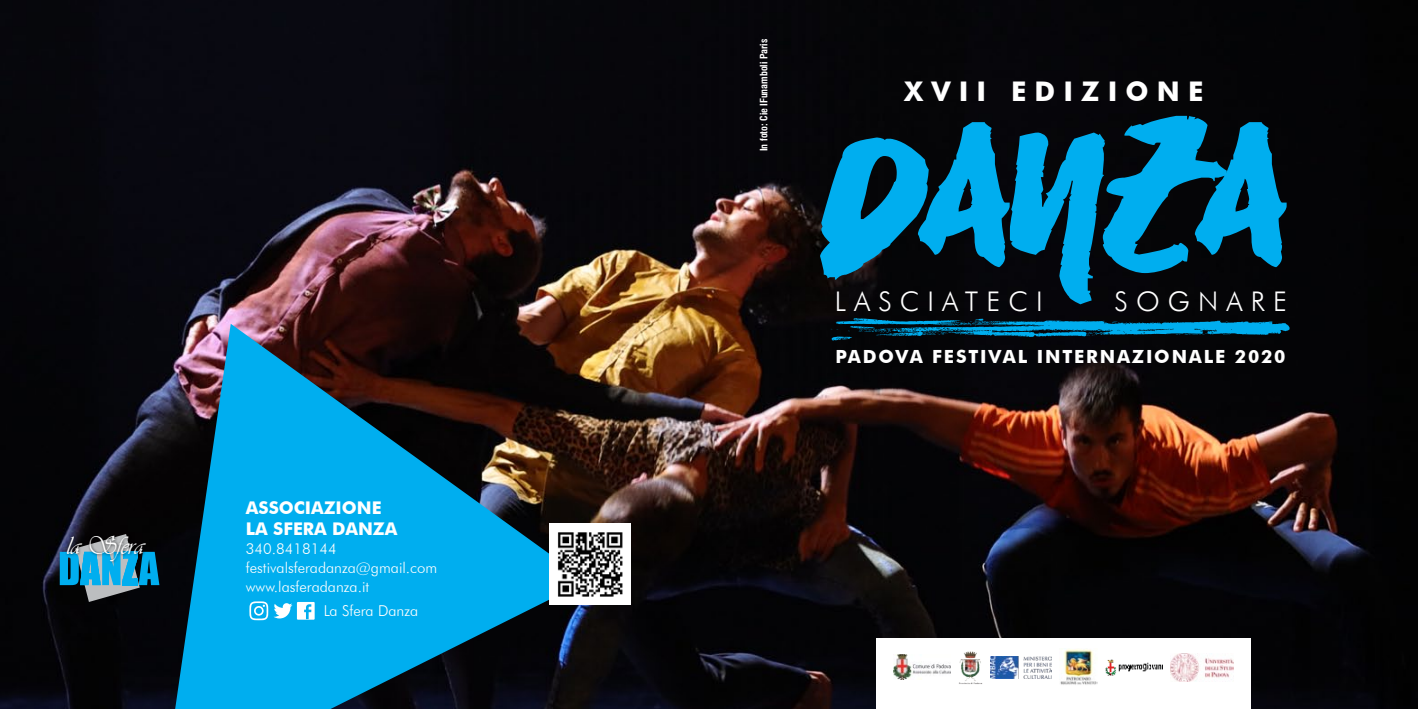
<style>
.page{position:relative;width:1418px;height:709px;background:#fff}
.page>*{position:absolute;margin:0;border:0;box-sizing:border-box;transform-origin:0 0}
.t1{font:300 27.12px "Futura BT";letter-spacing:.3em;color:#fff}
.t2{font:700 27.12px "Futura BT";letter-spacing:.3em;color:#fff}
.t3{font:26.12px "Vivaldii";color:#fff;scale:.95 1}
.t4{font:700 18.12px "Futura BT";letter-spacing:.1em;color:#fff}
.t5{font:700 17.5px/21px "Futura BT";color:#fff}
.t6{font:300 15px/19.1px "Futura BT";color:#fff}
.t7{font:700 condensed 10px "Swiss 721 BT";color:#fff}
</style>
<div class="page">
<img style="left:0;top:0;width:1417px;height:709px">
<div style="left:876px;top:638px;width:374px;height:71px;background:#fff"></div>
<svg style="left:820px;top:116px;width:466px;height:188px;background:#035473"></svg>
<svg style="left:830px;top:318px;width:459px;height:23px;background:#024a66"></svg>
<svg style="left:175px;top:324px;width:412px;height:385px;background:#11688b"></svg>
<img style="left:549px;top:523px;width:81px;height:81px">
<svg style="left:60px;top:534px;width:99px;height:68px;background:#246d89"></svg>
<img style="left:64px;top:528px;width:87px;height:38px">
<img style="left:1060px;top:649px;width:37px;height:36px">
<img style="left:893px;top:655px;width:57px;height:24px">
<img style="left:991px;top:656px;width:60px;height:22px">
<img style="left:1105px;top:659px;width:57px;height:16px">
<img style="left:959px;top:651px;width:23px;height:33px">
<img style="left:1170px;top:653px;width:63px;height:28px">
<div style="left:297px;top:602px;width:18px;height:17px;background:#fff"></div>
<svg style="left:304px;top:604px;width:7px;height:15px"></svg>
<svg style="left:249px;top:601px;width:43px;height:19px"></svg>
<h2 class="t3" style="left:67px;top:530px;width:82px">la Sfera</h2>
<p class="t5" style="left:246px;top:497px;width:153px">ASSOCIAZIONE<br>LA SFERA DANZA</p>
<p class="t6" style="left:246px;top:539px;width:193px">340.8418144 festivalsferadanza@gmail.com www.lasferadanza.it</p>
<p class="t6" style="left:324px;top:600px;width:96px">La Sfera Danza</p>
<p class="t7" style="left:758px;top:151px;width:114px;rotate:-90deg">In foto: Cie IFunamboli Paris</p>
<h1 class="t2" style="left:904px;top:75px;width:301px">XVII EDIZIONE</h1>
<h1 class="t1" style="left:834px;top:285px;width:209px">LASCIATECI</h1>
<h1 class="t1" style="left:1114px;top:285px;width:174px">SOGNARE</h1>
<p class="t4" style="left:835px;top:346px;width:451px">PADOVA FESTIVAL INTERNAZIONALE 2020</p>
</div>
